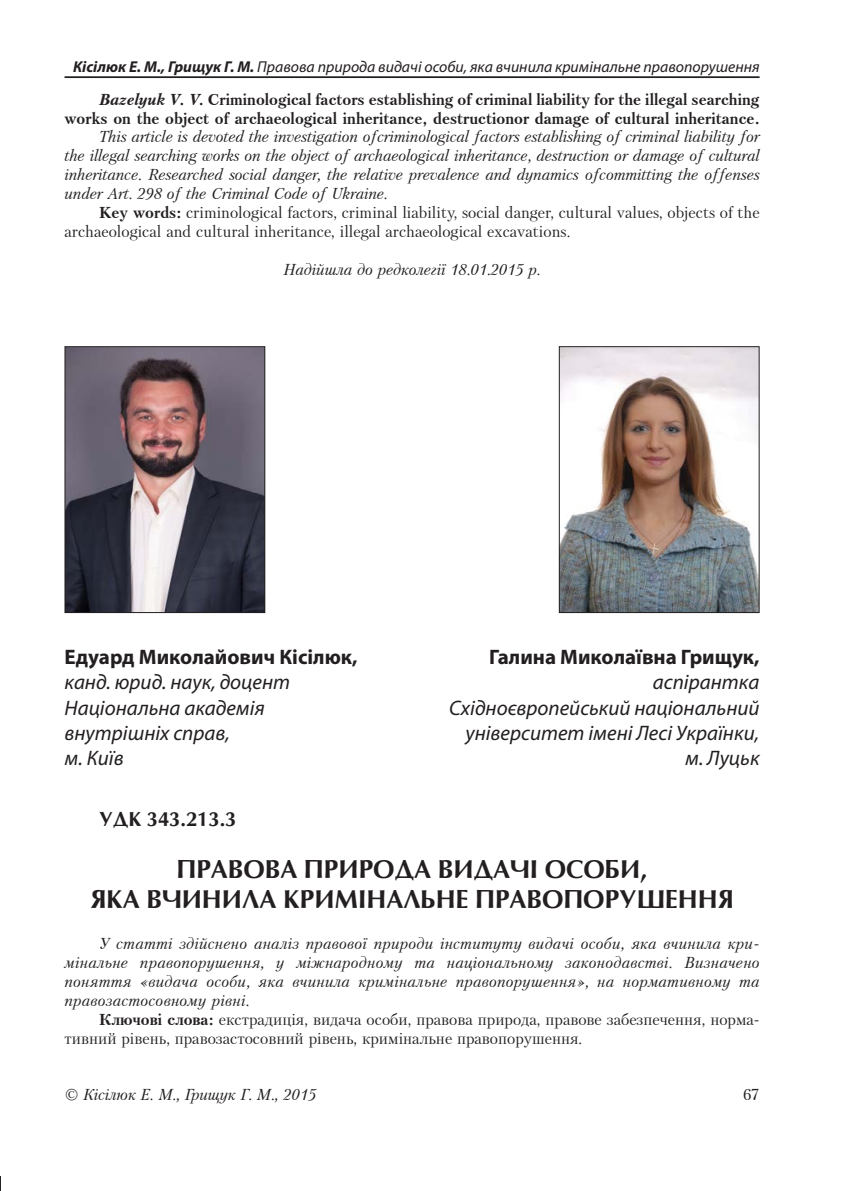
<style>
.page{position:relative;width:844px;height:1191px;background:#fff}
.page>*{position:absolute;margin:0;border:0;box-sizing:border-box;transform-origin:0 0}
.Заголовок{font:700 24.5px/29.4px "Opium";color:#231f20;text-align:center}
.Под_именем{font:italic 21px "Myriad Pro";color:#231f20}
.Имя{font:700 21px "Myriad Pro";color:#231f20}
.УДК{font:700 19.25px "Opium";color:#231f20}
.Анотация{font:italic 15.75px/18.9px "Petersburg CTT";color:#231f20;text-align:justify}
.Анотация-2{font:15.75px/18.9px "Petersburg CTT";color:#231f20}
.Анотация-3{font:700 15.75px/18.9px "Petersburg CTT";color:#231f20;text-align:right}
.t1{font:italic 15.75px "Myriad Pro";color:#231f20}
.Конец{font:italic 15.75px "Petersburg CTT";color:#231f20}
.s1{font-weight:700}
.s2{font-style:italic}
</style>
<div class="page">
<hr style="left:64px;top:76px;width:695px;height:2px;background:#231f20">
<svg style="left:0;top:1176px;width:1px;height:15px"></svg>
<img style="left:66px;top:348px;width:197px;height:263px">
<div style="left:64px;top:346px;width:201px;height:267px;border:1px solid #231f20"></div>
<img style="left:560px;top:348px;width:197px;height:263px">
<div style="left:558px;top:346px;width:201px;height:267px;border:1px solid #231f20"></div>
<p class="t1" style="left:73px;top:57px;width:687px"><span class="s1">Кісілюк Е. М., Грищук Г. М.</span> Правова природа видачі особи, яка вчинила кримінальне правопорушення</p>
<p class="Анотация-3" style="left:64px;top:89px;width:696px"><span class="s2">Bazelyuk V. V.</span> Criminological factors establishing of criminal liability for the illegal searching works on the object of archaeological inheritance, destructionor damage of cultural inheritance.</p>
<p class="Анотация" style="left:64px;top:127px;width:696px;text-indent:35px">This article is devoted the investigation ofcriminological factors establishing of criminal liability for the illegal searching works on the object of archaeological inheritance, destruction or damage of cultural inheritance. Researched social danger, the relative prevalence and dynamics ofcommitting the offenses under Art. 298 of the Criminal Code of Ukraine.</p>
<p class="Анотация-2" style="left:64px;top:203px;width:696px;text-indent:35px"><span class="s1">Key words:</span> criminological factors, criminal liability, social danger, cultural values, objects of the archaeological and cultural inheritance, illegal archaeological excavations.</p>
<p class="Конец" style="left:283px;top:260px;width:258px">Надійшла до редколегії 18.01.2015 р.</p>
<p class="Имя" style="left:64px;top:643px;width:294px">Едуард Миколайович Кісілюк,</p>
<p class="Имя" style="left:489px;top:643px;width:272px">Галина Миколаївна Грищук,</p>
<p class="Под_именем" style="left:64px;top:669px;width:227px">канд. юрид. наук, доцент</p>
<p class="Под_именем" style="left:652px;top:669px;width:108px">аспірантка</p>
<p class="Под_именем" style="left:64px;top:694px;width:201px">Національна академія</p>
<p class="Под_именем" style="left:449px;top:694px;width:312px">Східноєвропейський національний</p>
<p class="Под_именем" style="left:64px;top:719px;width:167px">внутрішніх справ,</p>
<p class="Под_именем" style="left:465px;top:719px;width:295px">університет імені Лесі Українки,</p>
<p class="Под_именем" style="left:64px;top:745px;width:61px">м. Київ</p>
<p class="Под_именем" style="left:685px;top:745px;width:76px">м. Луцьк</p>
<p class="УДК" style="left:99px;top:806px;width:139px">УДК 343.213.3</p>
<p class="Заголовок" style="left:90px;top:854px;width:644px">ПРАВОВА ПРИРОДА ВИДАЧІ ОСОБИ,<br>ЯКА ВЧИНИЛА КРИМІНАЛЬНЕ ПРАВОПОРУШЕННЯ</p>
<p class="Анотация" style="left:64px;top:934px;width:696px;text-indent:35px">У статті здійснено аналіз правової природи інституту видачі особи, яка вчинила кри&shy;мінальне правопорушення, у міжнародному та національному законодавстві. Визначено поняття «видача особи, яка вчинила кримінальне правопорушення», на нормативному та правозастосовному рівні.</p>
<p class="Анотация-2" style="left:64px;top:1010px;width:696px;text-indent:35px"><span class="s1">Ключові слова:</span> екстрадиція, видача особи, правова природа, правове забезпечення, норма&shy;тивний рівень, правозастосовний рівень, кримінальне правопорушення.</p>
<p class="Анотация" style="left:64px;top:1085px;width:253px">© Кісілюк Е. М., Грищук Г. М., 2015</p>
<p class="Анотация-2" style="left:742px;top:1085px;width:18px">67</p>
</div>
